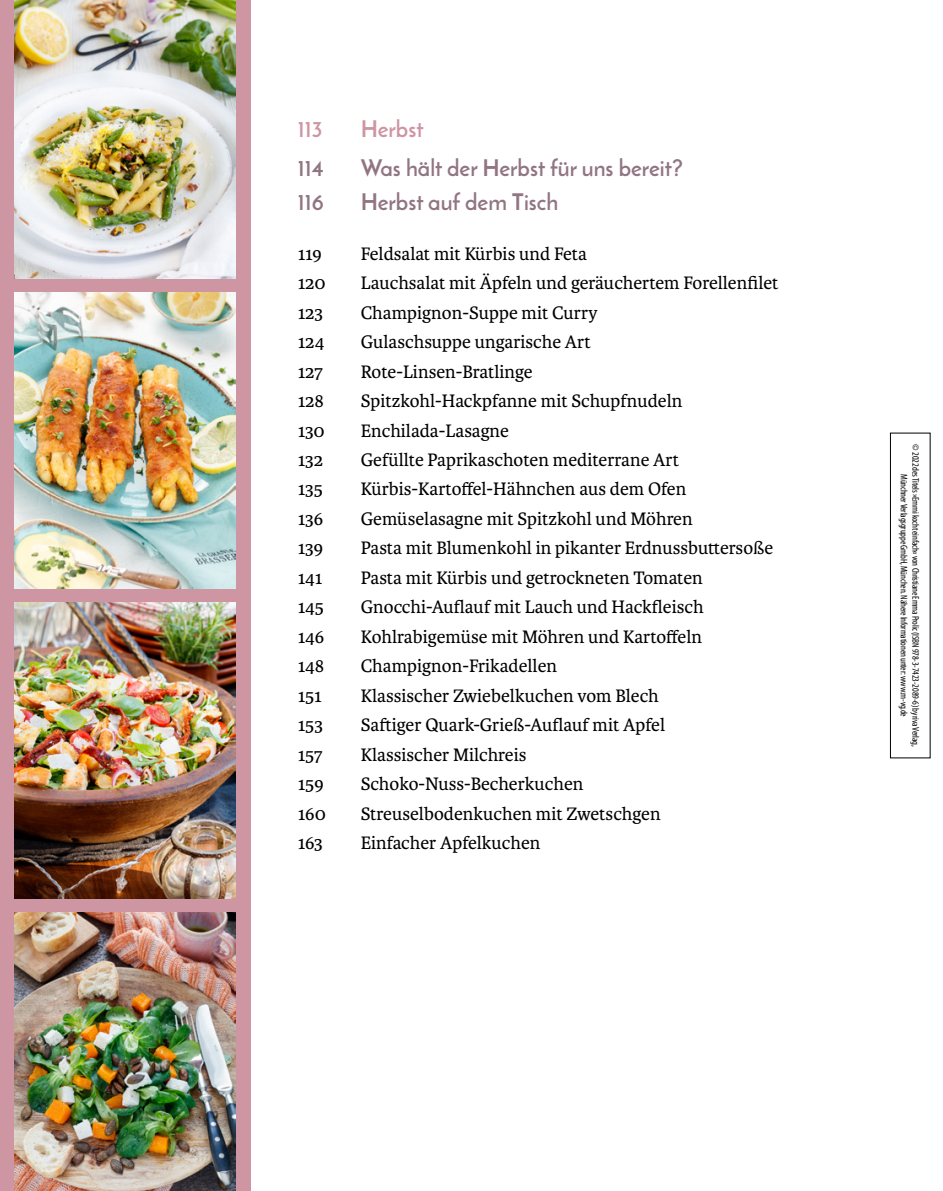
<style>
.page{position:relative;width:943px;height:1191px;background:#fff}
.page>*{position:absolute;margin:0;border:0;box-sizing:border-box;transform-origin:0 0}
.t1{font:700 22.75px "Josefin Sans";color:#917582}
.t2{font:700 22.75px "Josefin Sans";color:#ce96a2}
.t3{font:19.25px "Karmina";color:#000}
.t4{font:condensed 9.62px "Myriad Pro";letter-spacing:-.02em;color:#000}
</style>
<div class="page">
<div style="left:0;top:0;width:251px;height:1191px;background:#ce96a2"></div>
<img style="left:15px;top:0;width:221px;height:1191px">
<div style="left:0;top:279px;width:236px;height:12px;background:#ce96a2"></div>
<div style="left:0;top:589px;width:236px;height:12px;background:#ce96a2"></div>
<div style="left:0;top:899px;width:236px;height:13px;background:#ce96a2"></div>
<div style="left:890px;top:432px;width:40px;height:326px;border:1px solid #000"></div>
<p class="t2" style="left:298px;top:114px;width:26px">113</p>
<p class="t2" style="left:361px;top:114px;width:64px">Herbst</p>
<p class="t1" style="left:298px;top:154px;width:28px">114</p>
<p class="t1" style="left:361px;top:154px;width:323px">Was hält der Herbst für uns bereit?</p>
<p class="t1" style="left:298px;top:188px;width:28px">116</p>
<p class="t1" style="left:361px;top:188px;width:199px">Herbst auf dem Tisch</p>
<p class="t3" style="left:298px;top:243px;width:26px">119</p>
<p class="t3" style="left:361px;top:243px;width:228px">Feldsalat mit Kürbis und Feta</p>
<p class="t3" style="left:298px;top:272px;width:29px">120</p>
<p class="t3" style="left:361px;top:272px;width:419px">Lauchsalat mit Äpfeln und geräuchertem Forellenfilet</p>
<p class="t3" style="left:298px;top:302px;width:27px">123</p>
<p class="t3" style="left:361px;top:302px;width:238px">Champignon-Suppe mit Curry</p>
<p class="t3" style="left:298px;top:331px;width:28px">124</p>
<p class="t3" style="left:361px;top:331px;width:231px">Gulaschsuppe ungarische Art</p>
<p class="t3" style="left:298px;top:360px;width:27px">127</p>
<p class="t3" style="left:361px;top:360px;width:173px">Rote-Linsen-Bratlinge</p>
<p class="t3" style="left:298px;top:390px;width:28px">128</p>
<p class="t3" style="left:361px;top:390px;width:323px">Spitzkohl-Hackpfanne mit Schupfnudeln</p>
<p class="t3" style="left:298px;top:419px;width:28px">130</p>
<p class="t3" style="left:361px;top:419px;width:150px">Enchilada-Lasagne</p>
<p class="t3" style="left:298px;top:449px;width:27px">132</p>
<p class="t3" style="left:361px;top:449px;width:320px">Gefüllte Paprikaschoten mediterrane Art</p>
<p class="t3" style="left:298px;top:478px;width:27px">135</p>
<p class="t3" style="left:361px;top:478px;width:327px">Kürbis-Kartoffel-Hähnchen aus dem Ofen</p>
<p class="t3" style="left:298px;top:508px;width:27px">136</p>
<p class="t3" style="left:361px;top:508px;width:333px">Gemüselasagne mit Spitzkohl und Möhren</p>
<p class="t3" style="left:298px;top:537px;width:27px">139</p>
<p class="t3" style="left:361px;top:537px;width:414px">Pasta mit Blumenkohl in pikanter Erdnussbuttersoße</p>
<p class="t3" style="left:298px;top:567px;width:26px">141</p>
<p class="t3" style="left:361px;top:567px;width:343px">Pasta mit Kürbis und getrockneten Tomaten</p>
<p class="t3" style="left:298px;top:596px;width:28px">145</p>
<p class="t3" style="left:361px;top:596px;width:344px">Gnocchi-Auflauf mit Lauch und Hackfleisch</p>
<p class="t3" style="left:298px;top:626px;width:28px">146</p>
<p class="t3" style="left:361px;top:626px;width:343px">Kohlrabigemüse mit Möhren und Kartoffeln</p>
<p class="t3" style="left:298px;top:655px;width:28px">148</p>
<p class="t3" style="left:361px;top:655px;width:198px">Champignon-Frikadellen</p>
<p class="t3" style="left:298px;top:685px;width:25px">151</p>
<p class="t3" style="left:361px;top:685px;width:299px">Klassischer Zwiebelkuchen vom Blech</p>
<p class="t3" style="left:298px;top:714px;width:27px">153</p>
<p class="t3" style="left:361px;top:714px;width:306px">Saftiger Quark-Grieß-Auflauf mit Apfel</p>
<p class="t3" style="left:298px;top:743px;width:26px">157</p>
<p class="t3" style="left:361px;top:743px;width:167px">Klassischer Milchreis</p>
<p class="t3" style="left:298px;top:773px;width:28px">159</p>
<p class="t3" style="left:361px;top:773px;width:224px">Schoko-Nuss-Becherkuchen</p>
<p class="t3" style="left:298px;top:802px;width:29px">160</p>
<p class="t3" style="left:361px;top:802px;width:301px">Streuselbodenkuchen mit Zwetschgen</p>
<p class="t3" style="left:298px;top:832px;width:27px">163</p>
<p class="t3" style="left:361px;top:832px;width:181px">Einfacher Apfelkuchen</p>
<p class="t4" style="left:921px;top:444px;width:303px;rotate:90deg">© 2022 des Titels »Emmi kocht einfach« von Christiane Emma Prolic (ISBN 978-3-7423-2089-6) by riva Verlag,</p>
<p class="t4" style="left:909px;top:474px;width:244px;rotate:90deg">Münchner Verlagsgruppe GmbH, München. Nähere Informationen unter: www.m-vg.de</p>
</div>
